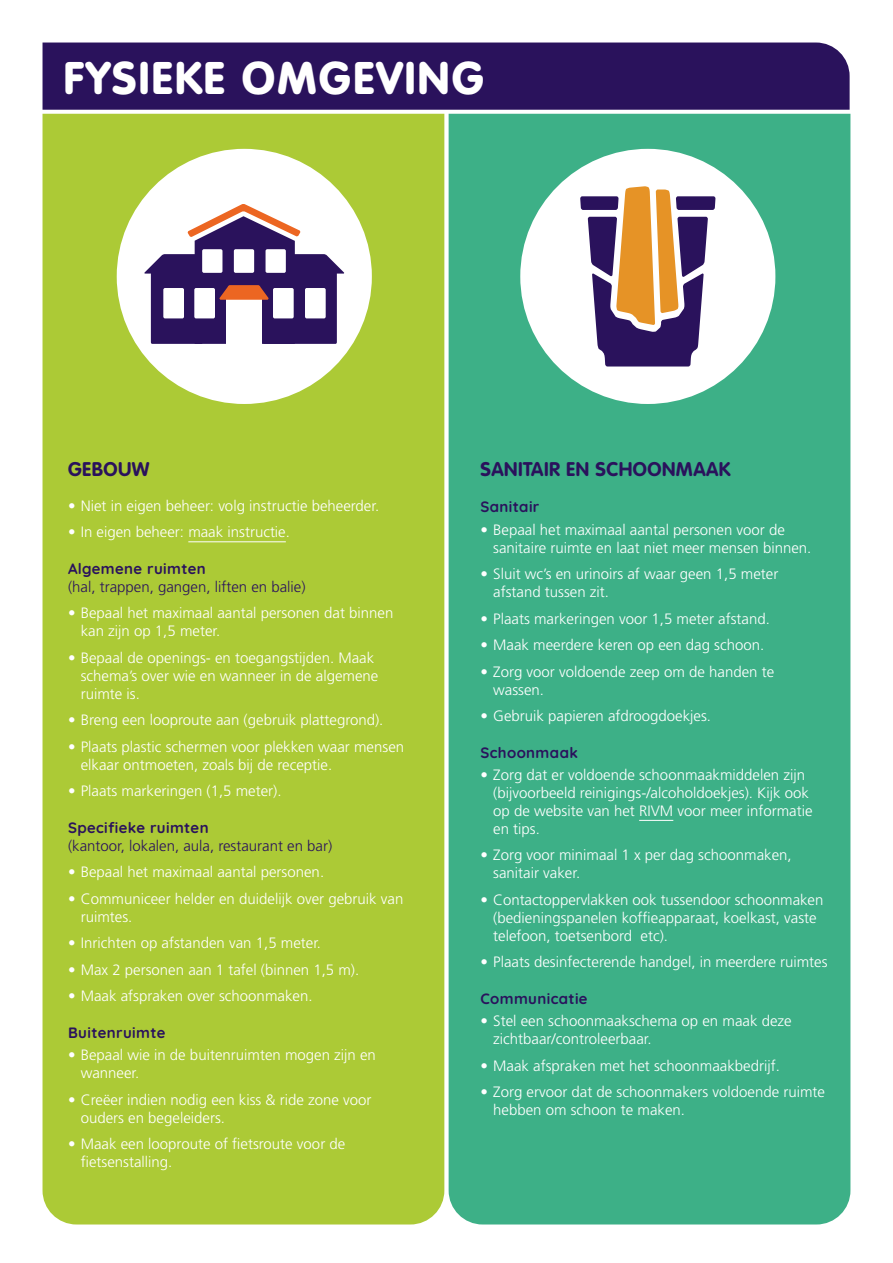
<style>
.page{position:relative;width:893px;height:1263px;background:#fff}
.page>*{position:absolute;margin:0;border:0;box-sizing:border-box;transform-origin:0 0}
.t1{font:900 45px "VAG Rounded";letter-spacing:.05em;color:#fff}
.t2{font:700 19.5px "VAG Rounded";letter-spacing:.025em;color:#2a125c}
.t3{font:300 15px/18px "Frutiger";color:#fff}
.t4{font:700 15px "Quicksand";letter-spacing:.025em;color:#2a125c}
.t5{font:300 15px "Frutiger";color:#2a125c}
</style>
<div class="page">
<div style="left:43px;top:114px;width:401px;height:1110px;background:#acca36"></div>
<div style="left:449px;top:114px;width:401px;height:1110px;background:#3db087"></div>
<div style="left:43px;top:43px;width:807px;height:67px;background:#2a125c"></div>
<hr style="left:188px;top:541px;width:98px;height:1px;background:#fff">
<hr style="left:639px;top:820px;width:34px;height:1px;background:#fff">
<div style="left:520px;top:149px;width:255px;height:255px;background:#fff;border-radius:50%"></div>
<svg style="left:580px;top:186px;width:135px;height:180px"></svg>
<div style="left:117px;top:149px;width:255px;height:255px;background:#fff;border-radius:50%"></div>
<svg style="left:144px;top:204px;width:200px;height:140px"></svg>
<h1 class="t1" style="left:64px;top:51px;width:422px">FYSIEKE OMGEVING</h1>
<h2 class="t2" style="left:68px;top:457px;width:83px">GEBOUW</h2>
<p class="t3" style="left:68px;top:497px;width:313px">• Niet in eigen beheer: volg instructie beheerder.</p>
<p class="t3" style="left:68px;top:523px;width:223px">• In eigen beheer: maak instructie.</p>
<p class="t4" style="left:68px;top:557px;width:139px">Algemene ruimten</p>
<p class="t5" style="left:68px;top:578px;width:239px">(hal, trappen, gangen, liften en balie)</p>
<p class="t3" style="left:81px;top:604px;width:314px;text-indent:-13px">• Bepaal het maximaal aantal personen dat binnen kan zijn op 1,5 meter.</p>
<p class="t3" style="left:81px;top:649px;width:299px;text-indent:-13px">• Bepaal de openings- en toegangstijden. Maak schema’s over wie en wanneer in de algemene ruimte is.</p>
<p class="t3" style="left:68px;top:711px;width:317px">• Breng een looproute aan (gebruik plattegrond).</p>
<p class="t3" style="left:81px;top:738px;width:325px;text-indent:-13px">• Plaats plastic schermen voor plekken waar mensen elkaar ontmoeten, zoals bij de receptie.</p>
<p class="t3" style="left:68px;top:782px;width:215px">• Plaats markeringen (1,5 meter).</p>
<p class="t4" style="left:68px;top:816px;width:142px">Specifieke ruimten</p>
<p class="t5" style="left:68px;top:837px;width:266px">(kantoor, lokalen, aula, restaurant en bar)</p>
<p class="t3" style="left:68px;top:863px;width:258px">• Bepaal het maximaal aantal personen.</p>
<p class="t3" style="left:81px;top:890px;width:324px;text-indent:-13px">• Communiceer helder en duidelijk over gebruik van ruimtes.</p>
<p class="t3" style="left:68px;top:934px;width:255px">• Inrichten op afstanden van 1,5 meter.</p>
<p class="t3" style="left:68px;top:961px;width:293px">• Max 2 personen aan 1 tafel (binnen 1,5 m).</p>
<p class="t3" style="left:68px;top:987px;width:246px">• Maak afspraken over schoonmaken.</p>
<p class="t4" style="left:68px;top:1021px;width:99px">Buitenruimte</p>
<p class="t3" style="left:81px;top:1046px;width:297px;text-indent:-13px">• Bepaal wie in de buitenruimten mogen zijn en wanneer.</p>
<p class="t3" style="left:81px;top:1090px;width:292px;text-indent:-13px">• Creëer indien nodig een kiss &amp; ride zone voor ouders en begeleiders.</p>
<p class="t3" style="left:81px;top:1135px;width:266px;text-indent:-13px">• Maak een looproute of fietsroute voor de fietsenstalling.</p>
<h2 class="t2" style="left:480px;top:457px;width:252px">SANITAIR EN SCHOONMAAK</h2>
<p class="t4" style="left:480px;top:495px;width:60px">Sanitair</p>
<p class="t3" style="left:493px;top:520px;width:320px;text-indent:-13px">• Bepaal het maximaal aantal personen voor de sanitaire ruimte en laat niet meer mensen binnen.</p>
<p class="t3" style="left:493px;top:565px;width:287px;text-indent:-13px">• Sluit wc’s en urinoirs af waar geen 1,5 meter afstand tussen zit.</p>
<p class="t3" style="left:480px;top:609px;width:291px">• Plaats markeringen voor 1,5 meter afstand.</p>
<p class="t3" style="left:480px;top:636px;width:285px">• Maak meerdere keren op een dag schoon.</p>
<p class="t3" style="left:493px;top:662px;width:282px;text-indent:-13px">• Zorg voor voldoende zeep om de handen te wassen.</p>
<p class="t3" style="left:480px;top:707px;width:232px">• Gebruik papieren afdroogdoekjes.</p>
<p class="t4" style="left:480px;top:741px;width:99px">Schoonmaak</p>
<p class="t3" style="left:493px;top:766px;width:321px;text-indent:-13px">• Zorg dat er voldoende schoonmaakmiddelen zijn (bijvoorbeeld reinigings-/alcoholdoekjes). Kijk ook op de website van het RIVM voor meer informatie en tips.</p>
<p class="t3" style="left:493px;top:846px;width:300px;text-indent:-13px">• Zorg voor minimaal 1 x per dag schoonmaken, sanitair vaker.</p>
<p class="t3" style="left:493px;top:891px;width:332px;text-indent:-13px">• Contactoppervlakken ook tussendoor schoonmaken (bedieningspanelen koffieapparaat, koelkast, vaste telefoon, toetsenbord etc).</p>
<p class="t3" style="left:480px;top:953px;width:348px">• Plaats desinfecterende handgel, in meerdere ruimtes</p>
<p class="t4" style="left:480px;top:987px;width:109px">Communicatie</p>
<p class="t3" style="left:493px;top:1012px;width:300px;text-indent:-13px">• Stel een schoonmaakschema op en maak deze zichtbaar/controleerbaar.</p>
<p class="t3" style="left:480px;top:1056px;width:301px">• Maak afspraken met het schoonmaakbedrijf.</p>
<p class="t3" style="left:493px;top:1083px;width:333px;text-indent:-13px">• Zorg ervoor dat de schoonmakers voldoende ruimte hebben om schoon te maken.</p>
</div>
